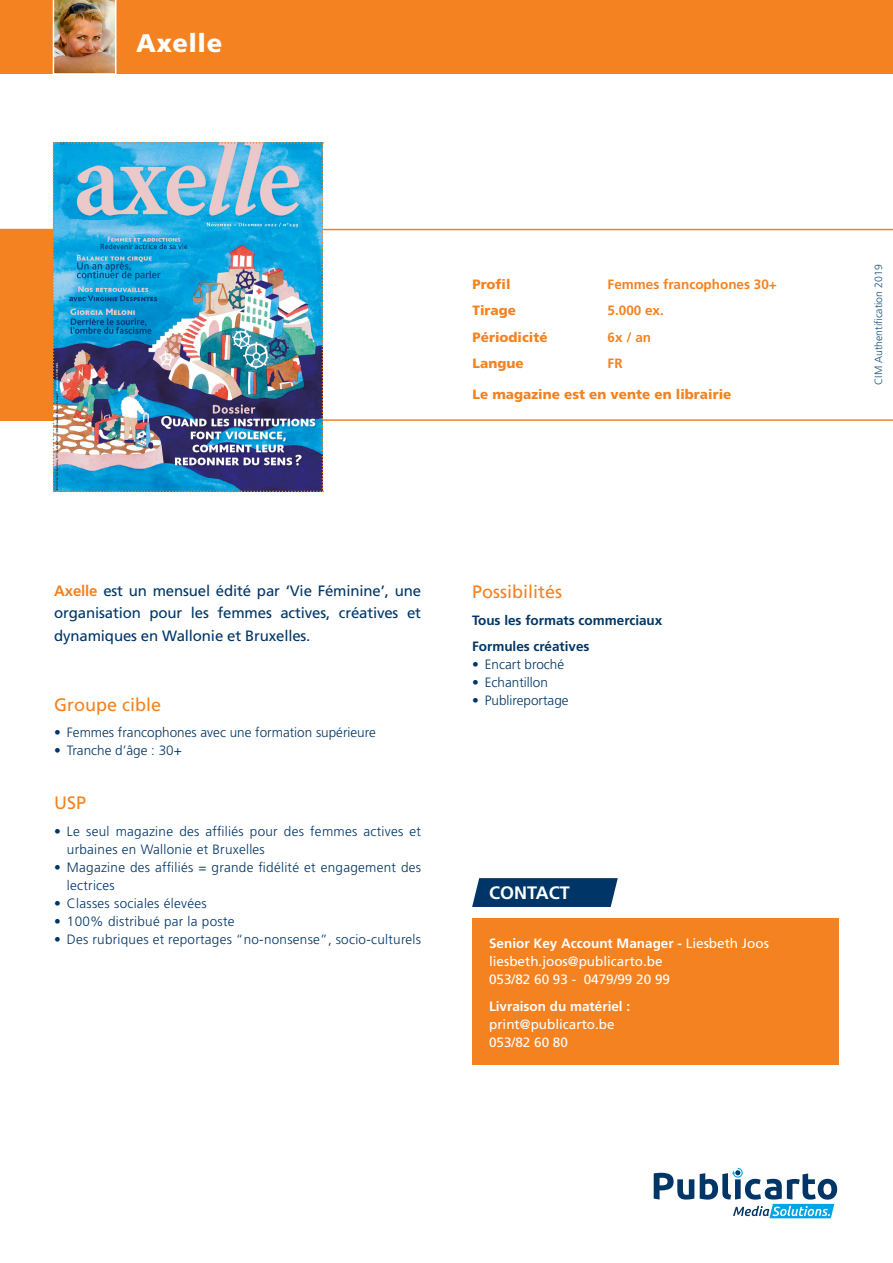
<style>
.page{position:relative;width:893px;height:1263px;background:#fff}
.page>*{position:absolute;margin:0;border:0;box-sizing:border-box;transform-origin:0 0}
.t1{font:900 25.5px "Frutiger LT Std";letter-spacing:.02em;color:#fff}
.t2{font:18px "Frutiger LT Std";color:#f58220}
.t3{font:700 18px "Frutiger LT Std";color:#fff}
.t4{font:15px/22.5px "Frutiger LT Std";letter-spacing:-.01em;color:#003667;text-align:justify}
.t5{font:300 13.5px/18px "Frutiger LT Std";letter-spacing:.02em;color:#003667}
.t6{font:300 13.5px "Frutiger LT Std";color:#003667}
.t7{font:13.5px/18px "Frutiger LT Std";color:#fff}
.t8{font:900 13.5px "Frutiger LT Std";color:#f58220}
.t9{font:700 13.5px "Frutiger LT Std";color:#003667}
.t10{font:700 13.5px "Frutiger LT Std";color:#f58220}
.t11{font:700 13.5px "Frutiger LT Std";color:#fff}
.t12{font:300 10.5px "Frutiger LT Std";color:#164f7e}
.s1{font-weight:700;color:#f58220}
.s2{font-weight:400}
.s3{font-weight:700}
</style>
<div class="page">
<div style="left:0;top:0;width:893px;height:73px;background:#f58220"></div>
<svg style="left:654px;top:1173px;width:40px;height:26px"></svg>
<svg style="left:700px;top:1168px;width:137px;height:50px"></svg>
<svg style="left:0;top:229px;width:893px;height:192px"></svg>
<div style="left:0;top:230px;width:53px;height:191px;background:#f58220"></div>
<img style="left:52px;top:0;width:65px;height:74px">
<img style="left:53px;top:142px;width:270px;height:350px">
<div style="left:472px;top:918px;width:367px;height:146px;background:#f58220"></div>
<svg style="left:472px;top:878px;width:146px;height:29px;background:#0e416f"></svg>
<p class="t1" style="left:136px;top:28px;width:88px">Axelle</p>
<p class="t8" style="left:473px;top:276px;width:40px">Profil</p>
<p class="t10" style="left:608px;top:276px;width:171px">Femmes francophones 30+</p>
<p class="t8" style="left:473px;top:302px;width:45px">Tirage</p>
<p class="t10" style="left:608px;top:303px;width:58px">5.000 ex.</p>
<p class="t8" style="left:473px;top:329px;width:77px">Périodicité</p>
<p class="t10" style="left:608px;top:329px;width:45px">6x / an</p>
<p class="t8" style="left:473px;top:355px;width:53px">Langue</p>
<p class="t10" style="left:608px;top:356px;width:16px">FR</p>
<p class="t8" style="left:473px;top:386px;width:260px">Le magazine est en vente en librairie</p>
<p class="t4" style="left:54px;top:580px;width:368px"><span class="s1">Axelle</span> est un mensuel édité par ‘Vie Féminine’, une organisation pour les femmes actives, créatives et dynamiques en Wallonie et Bruxelles.</p>
<p class="t2" style="left:54px;top:694px;width:109px">Groupe cible</p>
<p class="t6" style="left:54px;top:725px;width:323px">• Femmes francophones avec une formation supérieure</p>
<p class="t6" style="left:54px;top:743px;width:129px">• Tranche d’âge : 30+</p>
<p class="t2" style="left:54px;top:792px;width:34px">USP</p>
<p class="t5" style="left:67px;top:822px;width:356px;text-indent:-13px">• Le seul magazine des affiliés pour des femmes actives et urbaines en Wallonie et Bruxelles</p>
<p class="t5" style="left:67px;top:858px;width:356px;text-indent:-13px">• Magazine des affiliés = grande fidélité et engagement des lectrices</p>
<p class="t5" style="left:54px;top:894px;width:154px">• Classes sociales élevées</p>
<p class="t5" style="left:54px;top:912px;width:182px">• 100% distribué par la poste</p>
<p class="t5" style="left:54px;top:930px;width:368px">• Des rubriques et reportages “no-nonsense”, socio-culturels</p>
<p class="t2" style="left:472px;top:581px;width:92px">Possibilités</p>
<p class="t9" style="left:472px;top:612px;width:192px">Tous les formats commerciaux</p>
<p class="t9" style="left:472px;top:639px;width:119px">Formules créatives</p>
<p class="t6" style="left:472px;top:657px;width:94px">• Encart broché</p>
<p class="t6" style="left:472px;top:675px;width:77px">• Echantillon</p>
<p class="t6" style="left:472px;top:693px;width:98px">• Publireportage</p>
<p class="t3" style="left:489px;top:882px;width:82px">CONTACT</p>
<p class="t11" style="left:489px;top:935px;width:281px">Senior Key Account Manager - <span class="s2">Liesbeth Joos</span></p>
<p class="t7" style="left:489px;top:952px;width:175px">liesbeth.joos@publicarto.be</p>
<p class="t7" style="left:489px;top:970px;width:182px">053/82 60 93 - 0479/99 20 99</p>
<p class="t7" style="left:489px;top:997px;width:143px"><span class="s3">Livraison du matériel : </span>print@publicarto.be<br>053/82 60 80</p>
<p class="t12" style="left:873px;top:385px;width:122px;rotate:-90deg">CIM Authentification 2019</p>
</div>
